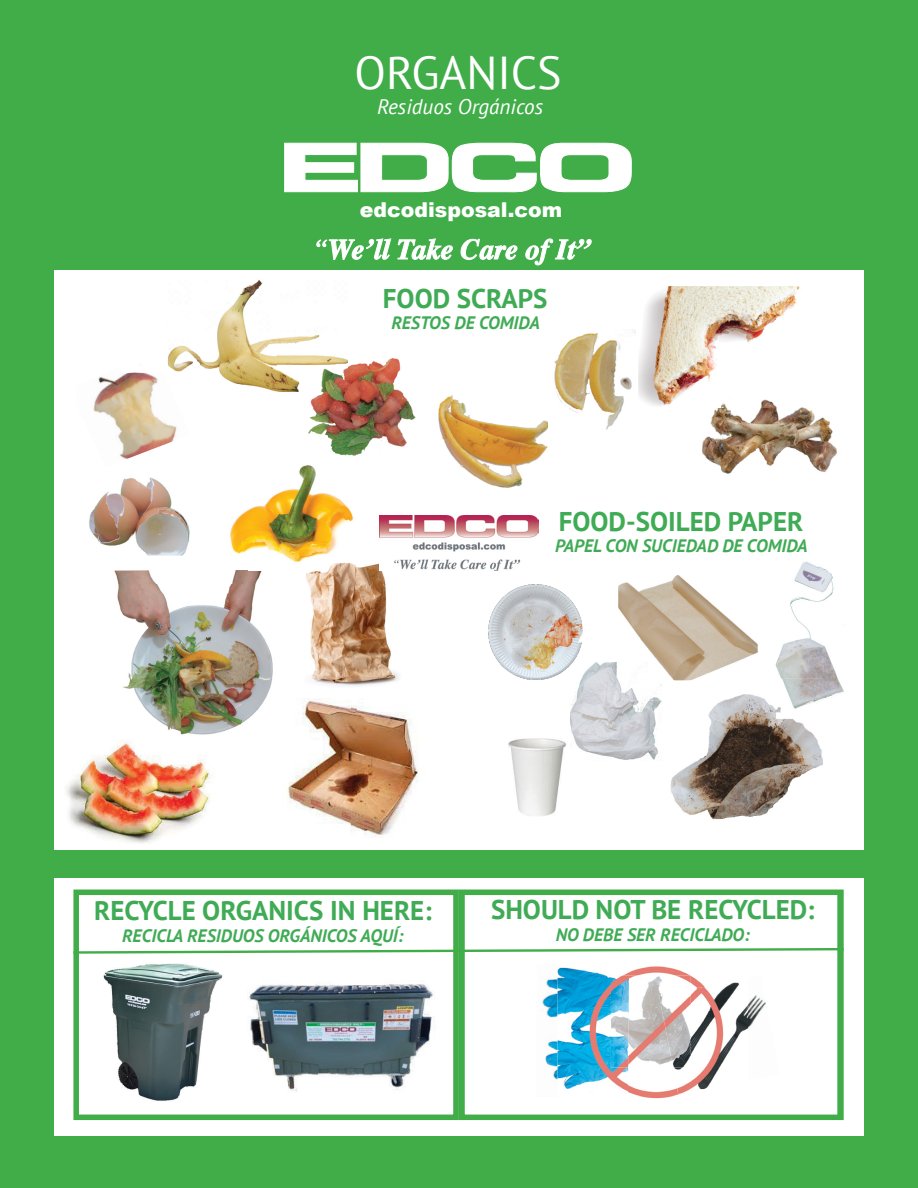
<style>
.page{position:relative;width:918px;height:1188px;background:#41ad49}
.page>*{position:absolute;margin:0;border:0;box-sizing:border-box;transform-origin:0 0}
.t1{font:46.05px "PT Sans";color:#fff}
.t2{font:700 27px "PT Sans";color:#40ab55}
.t3{font:italic 21.15px "PT Sans";color:#fff}
.t4{font:900 20.55px "Arial";color:#fff}
.t5{font:italic 700 18px "PT Sans";color:#40ab55}
</style>
<div class="page">
<div style="left:54px;top:270px;width:810px;height:580px;background:#fff"></div>
<img style="left:638px;top:286px;width:162px;height:120px">
<div style="left:54px;top:878px;width:810px;height:258px;background:#fff"></div>
<svg style="left:459px;top:890px;width:385px;height:230px"></svg>
<svg style="left:80px;top:947px;width:764px;height:8px"></svg>
<div style="left:73px;top:890px;width:386px;height:230px;border:6px solid #41ad49"></div>
<img style="left:536px;top:963px;width:22px;height:135px">
<img style="left:748px;top:976px;width:32px;height:104px">
<img style="left:558px;top:962px;width:190px;height:139px">
<img style="left:673px;top:978px;width:75px;height:116px">
<img style="left:611px;top:976px;width:80px;height:91px">
<img style="left:659px;top:989px;width:32px;height:78px">
<img style="left:670px;top:694px;width:153px;height:126px">
<img style="left:691px;top:392px;width:146px;height:82px">
<img style="left:692px;top:392px;width:107px;height:16px">
<img style="left:775px;top:561px;width:70px;height:137px">
<img style="left:765px;top:679px;width:60px;height:33px">
<svg style="left:709px;top:696px;width:7px;height:3px"></svg>
<img style="left:570px;top:662px;width:92px;height:98px">
<img style="left:629px;top:683px;width:33px;height:17px">
<img style="left:89px;top:477px;width:101px;height:79px">
<img style="left:117px;top:571px;width:156px;height:164px">
<img style="left:114px;top:571px;width:133px;height:13px">
<img style="left:308px;top:358px;width:108px;height:98px">
<img style="left:554px;top:329px;width:81px;height:100px">
<img style="left:438px;top:395px;width:109px;height:93px">
<img style="left:168px;top:280px;width:152px;height:112px">
<img style="left:277px;top:349px;width:71px;height:43px">
<img style="left:93px;top:368px;width:97px;height:91px">
<img style="left:119px;top:368px;width:45px;height:5px">
<img style="left:66px;top:742px;width:146px;height:101px">
<img style="left:489px;top:585px;width:94px;height:95px">
<img style="left:508px;top:738px;width:58px;height:78px">
<img style="left:286px;top:699px;width:133px;height:138px">
<img style="left:103px;top:963px;width:120px;height:138px">
<img style="left:306px;top:563px;width:93px;height:123px">
<img style="left:249px;top:984px;width:185px;height:108px">
<svg style="left:284px;top:142px;width:348px;height:50px"></svg>
<svg style="left:316px;top:238px;width:75px;height:22px"></svg>
<svg style="left:397px;top:238px;width:56px;height:22px"></svg>
<svg style="left:460px;top:239px;width:58px;height:21px"></svg>
<svg style="left:525px;top:238px;width:67px;height:27px"></svg>
<img style="left:230px;top:465px;width:124px;height:97px">
<img style="left:380px;top:515px;width:158px;height:56px">
<img style="left:618px;top:575px;width:140px;height:108px">
<h1 class="t1" style="left:355px;top:43px;width:208px">ORGANICS</h1>
<p class="t3" style="left:377px;top:93px;width:168px">Residuos Orgánicos</p>
<p class="t4" style="left:360px;top:195px;width:204px">edcodisposal.com</p>
<h2 class="t2" style="left:383px;top:280px;width:166px">FOOD SCRAPS</h2>
<p class="t5" style="left:391px;top:311px;width:150px">RESTOS DE COMIDA</p>
<h2 class="t2" style="left:559px;top:503px;width:246px">FOOD-SOILED PAPER</h2>
<p class="t5" style="left:555px;top:534px;width:254px">PAPEL CON SUCIEDAD DE COMIDA</p>
<h2 class="t2" style="left:94px;top:893px;width:339px">RECYCLE ORGANICS IN HERE:</h2>
<p class="t5" style="left:122px;top:923px;width:283px">RECICLA RESIDUOS ORGÁNICOS AQUÍ:</p>
<h2 class="t2" style="left:491px;top:892px;width:325px">SHOULD NOT BE RECYCLED:</h2>
<p class="t5" style="left:556px;top:922px;width:196px">NO DEBE SER RECICLADO:</p>
</div>
